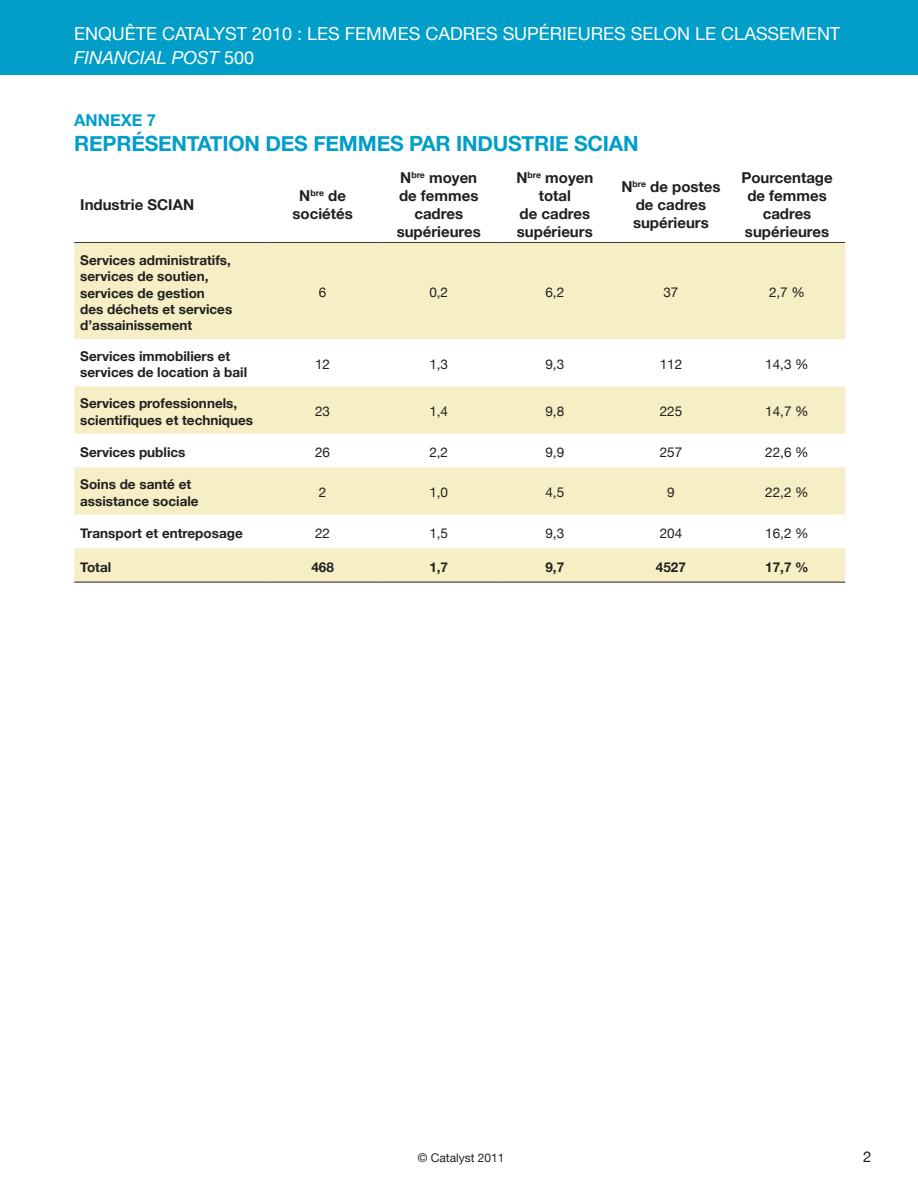
<style>
.page{position:relative;width:918px;height:1188px;background:#fff}
.page>*{position:absolute;margin:0;border:0;box-sizing:border-box;transform-origin:0 0}
.PAGE_HEADER{font:21px "Helvetica Neue";color:#fff}
.Table{font:700 21px "Helvetica Neue";letter-spacing:-.01em;color:#009ec8}
.PAGE_HEADER-2{font:18px/24px "Helvetica Neue";color:#fff}
.Table-2{font:700 16.5px "Helvetica Neue";color:#009ec8}
.Table_header{font:700 15px/18px "Helvetica Neue";color:#231f20;text-align:center}
.body{font:15px "Helvetica Neue";color:#231f20}
.Table_Body{font:700 13.5px/16.2px "Helvetica Neue";color:#231f20}
.Table_Body-2{font:13.5px "Helvetica Neue";color:#231f20}
.t1{font:12px "Helvetica Neue";color:#231f20}
.s1{font-style:italic}
</style>
<div class="page">
<div style="left:0;top:0;width:918px;height:74px;background:#009ec8"></div>
<hr style="left:74px;top:242px;width:191px;height:1px;background:#231f20">
<hr style="left:265px;top:242px;width:116px;height:1px;background:#231f20">
<hr style="left:381px;top:242px;width:116px;height:1px;background:#231f20">
<hr style="left:497px;top:242px;width:116px;height:1px;background:#231f20">
<hr style="left:613px;top:242px;width:116px;height:1px;background:#231f20">
<hr style="left:729px;top:242px;width:116px;height:1px;background:#231f20">
<svg style="left:74px;top:243px;width:771px;height:339px;fill:#f6eec4"></svg>
<hr style="left:74px;top:582px;width:191px;height:1px;background:#231f20">
<hr style="left:265px;top:582px;width:116px;height:1px;background:#231f20">
<hr style="left:381px;top:582px;width:116px;height:1px;background:#231f20">
<hr style="left:497px;top:582px;width:116px;height:1px;background:#231f20">
<hr style="left:613px;top:582px;width:116px;height:1px;background:#231f20">
<hr style="left:729px;top:582px;width:116px;height:1px;background:#231f20">
<p class="PAGE_HEADER-2" style="left:74px;top:21px;width:768px">ENQUÊTE CATALYST 2010 : LES FEMMES CADRES SUPÉRIEURES SELON LE CLASSEMENT<br><span class="s1">FINANCIAL POST</span> 500</p>
<p class="PAGE_HEADER" style="left:74px;top:33px;width:744px">2010 CATALYST CENSUS: <span class="s1">FINANCIAL POST</span> 500 WOMEN SENIOR OFFICERS</p>
<p class="Table-2" style="left:74px;top:109px;width:83px">ANNEXE 7</p>
<p class="Table" style="left:74px;top:130px;width:566px">REPRÉSENTATION DES FEMMES PAR INDUSTRIE SCIAN</p>
<p class="Table_header" style="left:80px;top:195px;width:115px">Industrie SCIAN</p>
<p class="Table_header" style="left:293px;top:186px;width:62px">N<sup>bre</sup> de sociétés</p>
<p class="Table_header" style="left:397px;top:168px;width:86px">N<sup>bre</sup> moyen de femmes cadres supérieures</p>
<p class="Table_header" style="left:516px;top:168px;width:78px">N<sup>bre</sup> moyen total<br>de cadres supérieurs</p>
<p class="Table_header" style="left:621px;top:177px;width:101px">N<sup>bre</sup> de postes de cadres supérieurs</p>
<p class="Table_header" style="left:741px;top:168px;width:93px">Pourcentage de femmes cadres supérieures</p>
<p class="Table_Body" style="left:80px;top:252px;width:154px">Services administratifs, services de soutien, services de gestion<br>des déchets et services d’assainissement</p>
<p class="Table_Body-2" style="left:319px;top:285px;width:9px">6</p>
<p class="Table_Body-2" style="left:429px;top:285px;width:20px">0,2</p>
<p class="Table_Body-2" style="left:545px;top:285px;width:20px">6,2</p>
<p class="Table_Body-2" style="left:663px;top:285px;width:17px">37</p>
<p class="Table_Body-2" style="left:769px;top:285px;width:38px">2,7 %</p>
<p class="Table_Body" style="left:80px;top:348px;width:168px">Services immobiliers et services de location à bail</p>
<p class="Table_Body-2" style="left:315px;top:356px;width:17px">12</p>
<p class="Table_Body-2" style="left:429px;top:356px;width:20px">1,3</p>
<p class="Table_Body-2" style="left:545px;top:356px;width:20px">9,3</p>
<p class="Table_Body-2" style="left:660px;top:356px;width:24px">112</p>
<p class="Table_Body-2" style="left:765px;top:356px;width:45px">14,3 %</p>
<p class="Table_Body" style="left:80px;top:395px;width:174px">Services professionnels, scientifiques et techniques</p>
<p class="Table_Body-2" style="left:315px;top:404px;width:17px">23</p>
<p class="Table_Body-2" style="left:429px;top:404px;width:20px">1,4</p>
<p class="Table_Body-2" style="left:545px;top:404px;width:20px">9,8</p>
<p class="Table_Body-2" style="left:660px;top:404px;width:24px">225</p>
<p class="Table_Body-2" style="left:765px;top:404px;width:45px">14,7 %</p>
<p class="Table_Body" style="left:80px;top:444px;width:107px">Services publics</p>
<p class="Table_Body-2" style="left:315px;top:444px;width:17px">26</p>
<p class="Table_Body-2" style="left:429px;top:444px;width:20px">2,2</p>
<p class="Table_Body-2" style="left:545px;top:444px;width:20px">9,9</p>
<p class="Table_Body-2" style="left:660px;top:444px;width:24px">257</p>
<p class="Table_Body-2" style="left:765px;top:444px;width:45px">22,6 %</p>
<p class="Table_Body" style="left:80px;top:476px;width:120px">Soins de santé et assistance sociale</p>
<p class="Table_Body-2" style="left:319px;top:485px;width:9px">2</p>
<p class="Table_Body-2" style="left:429px;top:485px;width:20px">1,0</p>
<p class="Table_Body-2" style="left:545px;top:485px;width:20px">4,5</p>
<p class="Table_Body-2" style="left:667px;top:485px;width:9px">9</p>
<p class="Table_Body-2" style="left:765px;top:485px;width:45px">22,2 %</p>
<p class="Table_Body" style="left:80px;top:525px;width:164px">Transport et entreposage</p>
<p class="Table_Body-2" style="left:315px;top:525px;width:17px">22</p>
<p class="Table_Body-2" style="left:429px;top:525px;width:20px">1,5</p>
<p class="Table_Body-2" style="left:545px;top:525px;width:20px">9,3</p>
<p class="Table_Body-2" style="left:660px;top:525px;width:24px">204</p>
<p class="Table_Body-2" style="left:765px;top:525px;width:45px">16,2 %</p>
<p class="Table_Body" style="left:80px;top:559px;width:32px">Total</p>
<p class="Table_Body" style="left:311px;top:559px;width:24px">468</p>
<p class="Table_Body" style="left:429px;top:559px;width:20px">1,7</p>
<p class="Table_Body" style="left:545px;top:559px;width:20px">9,7</p>
<p class="Table_Body" style="left:656px;top:559px;width:32px">4527</p>
<p class="Table_Body" style="left:765px;top:559px;width:45px">17,7 %</p>
<p class="t1" style="left:418px;top:1150px;width:88px">© Catalyst 2011</p>
<p class="body" style="left:863px;top:1148px;width:10px">2</p>
</div>
